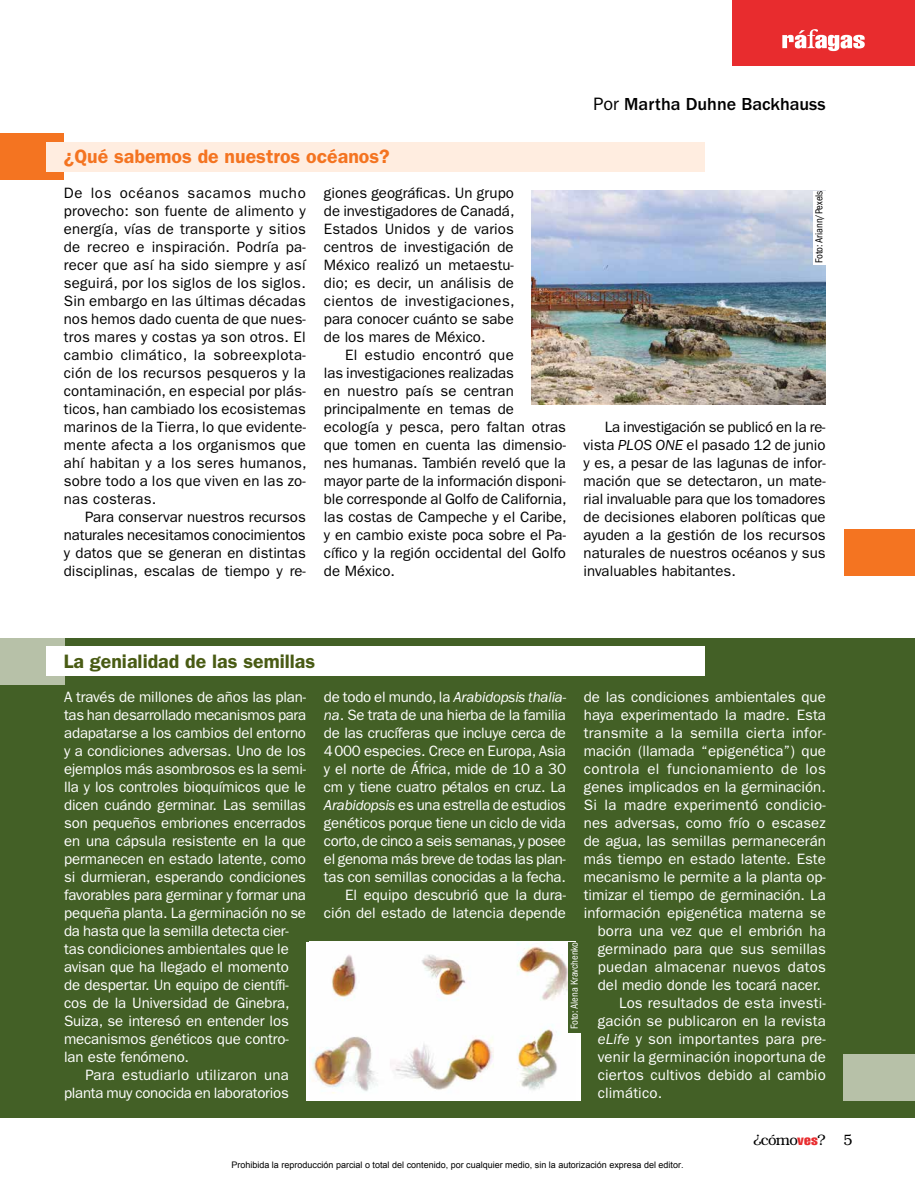
<style>
.page{position:relative;width:915px;height:1191px;background:#fff}
.page>*{position:absolute;margin:0;border:0;box-sizing:border-box;transform-origin:0 0}
.t1{font:600 19.5px "ITC Franklin Gothic Std";color:#f47421}
.t2{font:600 19.5px "ITC Franklin Gothic Std";color:#495b14}
.t3{font:500 18px "ITC Franklin Gothic Std";color:#000}
.t4{font:15px/18px "ITC Franklin Gothic Std";letter-spacing:-.01em;color:#fff;text-align:right}
.t5{font:15px/18px "ITC Franklin Gothic Std";color:#000;text-align:justify}
.t6{font:15px "ITC Franklin Gothic Std";letter-spacing:.01em;color:#fff}
.t7{font:15px "ITC Franklin Gothic Std";letter-spacing:.015em;color:#fff}
.t8{font:15px "ITC Franklin Gothic Std";letter-spacing:.03em;color:#fff}
.t9{font:15px "ITC Franklin Gothic Std";letter-spacing:.025em;color:#fff}
.t10{font:300 15px "Bookman Std";color:#000}
.t11{font:condensed 10.5px "ITC Franklin Gothic Std";letter-spacing:-.01em;color:#fff}
.t12{font:condensed 10.5px "ITC Franklin Gothic Std";letter-spacing:-.01em;color:#000}
.t13{font:9px "Arial";color:#000}
.s1{font-weight:400}
.s2{font-style:italic}
.s3{font-family:"Helvetica";font-weight:400;font-stretch:extra-condensed;font-size:12.9px;color:#e82c2e}
</style>
<div class="page">
<div style="left:0;top:133px;width:64px;height:47px;background:#f47421"></div>
<div style="left:843px;top:529px;width:71px;height:47px;background:#f47421"></div>
<div style="left:0;top:638px;width:914px;height:479px;background:#436026"></div>
<div style="left:0;top:638px;width:64px;height:46px;background:#b7c1a8"></div>
<div style="left:46px;top:142px;width:658px;height:29px;background:#ffede0"></div>
<div style="left:46px;top:646px;width:658px;height:30px;background:#fff"></div>
<div style="left:731px;top:0;width:183px;height:66px;background:#e82c2e"></div>
<div style="left:843px;top:1054px;width:71px;height:46px;background:#b7c1a8"></div>
<svg style="left:782px;top:29px;width:82px;height:22px"></svg>
<div style="left:306px;top:941px;width:274px;height:159px;background:#fff"></div>
<img style="left:309px;top:943px;width:266px;height:151px">
<div style="left:567px;top:941px;width:13px;height:91px;background:#436026"></div>
<img style="left:531px;top:191px;width:293px;height:213px">
<div style="left:812px;top:191px;width:13px;height:73px;background:#fff"></div>
<h1 class="t1" style="left:64px;top:145px;width:327px">¿Qué sabemos de nuestros océanos?</h1>
<p class="t5" style="left:64px;top:184px;width:244px">De los océanos sacamos mucho provecho: son fuente de alimento y energía, vías de transporte y sitios de recreo e inspiración. Podría pa&shy;recer que así ha sido siempre y así seguirá, por los siglos de los siglos.<br>Sin embargo en las últimas décadas nos hemos dado cuenta de que nues&shy;tros mares y costas ya son otros. El cambio climático, la sobreexplota&shy;ción de los recursos pesqueros y la contaminación, en especial por plás&shy;ticos, han cambiado los ecosistemas marinos de la Tierra, lo que evidente&shy;mente afecta a los organismos que ahí habitan y a los seres humanos, sobre todo a los que viven en las zo&shy;nas costeras.</p>
<p class="t5" style="left:64px;top:508px;width:243px;text-indent:21px">Para conservar nuestros recursos naturales necesitamos conocimientos y datos que se generan en distintas disciplinas, escalas de tiempo y re-</p>
<p class="t5" style="left:324px;top:184px;width:192px">giones geográficas. Un grupo de investigadores de Canadá, Estados Unidos y de varios centros de investigación de México realizó un metaestu&shy;dio; es decir, un análisis de cientos de investigaciones, para conocer cuánto se sabe de los mares de México.</p>
<p class="t5" style="left:324px;top:346px;width:244px;text-align:left;text-indent:21px">El estudio encontró que<br>las investigaciones realizadas<br>en nuestro país se centran principalmente en temas de ecología y pesca, pero faltan otras que tomen en cuenta las dimensio&shy;nes humanas. También reveló que la mayor parte de la información disponi&shy;ble corresponde al Golfo de California, las costas de Campeche y el Caribe, y en cambio existe poca sobre el Pa&shy;cífico y la región occidental del Golfo de México.</p>
<p class="t3" style="left:593px;top:94px;width:233px"><span class="s1">Por</span> Martha Duhne Backhauss</p>
<p class="t12" style="left:813px;top:263px;width:74px;rotate:-90deg">Foto: Ariann/Pexels</p>
<p class="t5" style="left:583px;top:418px;width:243px;text-indent:21px">La investigación se publicó en la re&shy;vista <span class="s2">PLOS ONE</span> el pasado 12 de junio y es, a pesar de las lagunas de infor&shy;mación que se detectaron, un mate&shy;rial invaluable para que los tomadores de decisiones elaboren políticas que ayuden a la gestión de los recursos naturales de nuestros océanos y sus invaluables habitantes.</p>
<h1 class="t2" style="left:64px;top:649px;width:253px">La genialidad de las semillas</h1>
<p class="t4" style="left:64px;top:688px;width:243px;text-align:left">A través de millones de años las plan&shy;tas han desarrollado mecanismos para adapatarse a los cambios del entorno y a condiciones adversas. Uno de los ejemplos más asombrosos es la semi&shy;lla y los controles bioquímicos que le dicen cuándo germinar. Las semillas son pequeños embriones encerrados en una cápsula resistente en la que permanecen en estado latente, como si durmieran, esperando condiciones favorables para germinar y formar una pequeña planta. La germinación no se da hasta que la semilla detecta cier&shy;tas condiciones ambientales que le avisan que ha llegado el momento de despertar. Un equipo de científi&shy;cos de la Universidad de Ginebra, Suiza, se interesó en entender los mecanismos genéticos que contro&shy;lan este fenómeno.</p>
<p class="t4" style="left:64px;top:1066px;width:226px">Para estudiarlo utilizaron una planta muy conocida en laboratorios</p>
<p class="t4" style="left:324px;top:688px;width:243px">de todo el mundo, la <span class="s2">Arabidopsis thalia&shy;na</span>. Se trata de una hierba de la familia de las crucíferas que incluye cerca de 4000 especies. Crece en Europa, Asia y el norte de África, mide de 10 a 30 cm y tiene cuatro pétalos en cruz. La <span class="s2">Arabidopsis</span> es una estrella de estudios genéticos porque tiene un ciclo de vida corto, de cinco a seis semanas, y posee el genoma más breve de todas las plan&shy;tas con semillas conocidas a la fecha.<br>El equipo descubrió que la dura&shy;ción del estado de latencia depende</p>
<p class="t4" style="left:583px;top:688px;width:243px">de las condiciones ambientales que</p>
<p class="t4" style="left:583px;top:706px;width:243px">haya experimentado la madre. Esta</p>
<p class="t7" style="left:583px;top:724px;width:243px">transmite a la semilla cierta infor-</p>
<p class="t4" style="left:583px;top:742px;width:243px">mación (llamada “epigenética”) que</p>
<p class="t8" style="left:583px;top:760px;width:243px">controla el funcionamiento de los</p>
<p class="t4" style="left:583px;top:778px;width:243px">genes implicados en la germinación.</p>
<p class="t9" style="left:583px;top:796px;width:243px">Si la madre experimentó condicio-</p>
<p class="t4" style="left:583px;top:814px;width:243px">nes adversas, como frío o escasez</p>
<p class="t4" style="left:583px;top:832px;width:243px">de agua, las semillas permanecerán</p>
<p class="t4" style="left:583px;top:850px;width:243px">más tiempo en estado latente. Este</p>
<p class="t4" style="left:583px;top:868px;width:243px">mecanismo le permite a la planta op-</p>
<p class="t4" style="left:583px;top:886px;width:243px">timizar el tiempo de germinación. La</p>
<p class="t4" style="left:583px;top:904px;width:243px">información epigenética materna se</p>
<p class="t4" style="left:597px;top:922px;width:229px">borra una vez que el embrión ha</p>
<p class="t4" style="left:597px;top:940px;width:229px">germinado para que sus semillas</p>
<p class="t7" style="left:597px;top:958px;width:229px">puedan almacenar nuevos datos</p>
<p class="t4" style="left:597px;top:976px;width:224px">del medio donde les tocará nacer.</p>
<p class="t6" style="left:619px;top:994px;width:208px">Los resultados de esta investi-</p>
<p class="t6" style="left:597px;top:1012px;width:229px">gación se publicaron en la revista</p>
<p class="t6" style="left:597px;top:1030px;width:229px"><span class="s2">eLife</span> y son importantes para pre-</p>
<p class="t6" style="left:597px;top:1048px;width:229px">venir la germinación inoportuna de</p>
<p class="t6" style="left:597px;top:1066px;width:229px">ciertos cultivos debido al cambio</p>
<p class="t6" style="left:597px;top:1084px;width:66px">climático.</p>
<p class="t11" style="left:568px;top:1029px;width:89px;rotate:-90deg">Foto: Alena Kravchenko</p>
<p class="t10" style="left:753px;top:1131px;width:100px">¿cómo<span class="s3">ves</span>? 5</p>
<p class="t13" style="left:231px;top:1158px;width:453px">Prohibida la reproducción parcial o total del contenido, por cualquier medio, sin la autorización expresa del editor.</p>
</div>
